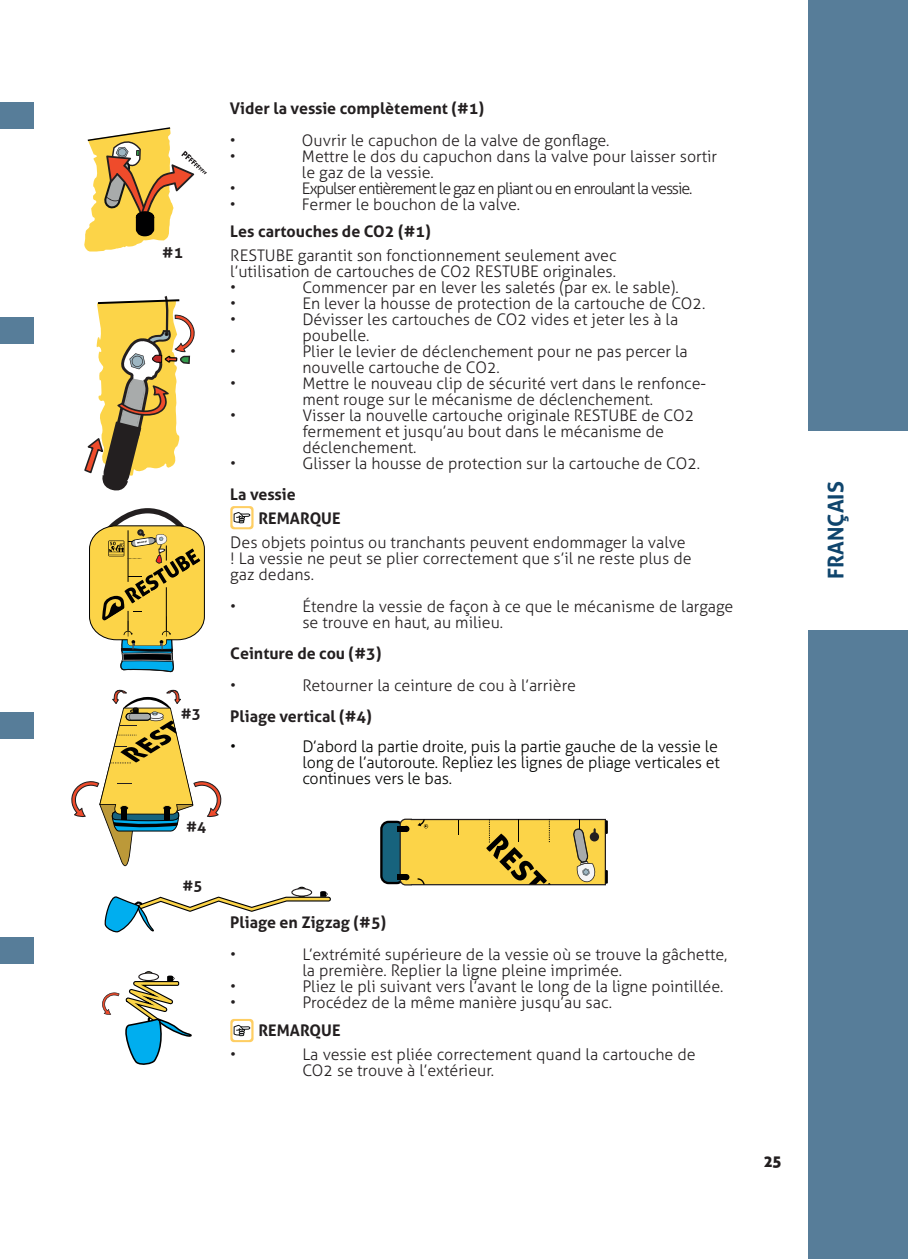
<style>
.page{position:relative;width:908px;height:1259px;background:#fff}
.page>*{position:absolute;margin:0;border:0;box-sizing:border-box;transform-origin:0 0}
.t1{font:700 21.6px "Aller";color:#0f456d}
.t2{font:300 16px/16px "Aller";color:#231f20}
.t3{font:700 16px/24px "Aller";color:#231f20}
.t4{font:300 16px/16px "Aller";letter-spacing:-.01em;color:#040503}
.t5{font:300 16px "Aller";letter-spacing:-.06em;color:#231f20}
.t6{font:16px "Aller Display";color:#231f20}
.t7{font:700 15.6px "Aller";color:#231f20}
.t8{font:700 15.2px "Aller";color:#231f20}
</style>
<div class="page">
<div style="left:808px;top:0;width:99px;height:1259px;background:#577d99"></div>
<div style="left:0;top:102px;width:34px;height:26px;background:#577d99"></div>
<div style="left:0;top:317px;width:34px;height:26px;background:#577d99"></div>
<div style="left:0;top:712px;width:34px;height:26px;background:#577d99"></div>
<div style="left:0;top:937px;width:34px;height:26px;background:#577d99"></div>
<div style="left:805px;top:431px;width:102px;height:198px;background:#fff"></div>
<svg style="left:230px;top:1019px;width:23px;height:23px"></svg>
<svg style="left:232px;top:1021px;width:19px;height:19px"></svg>
<svg style="left:230px;top:506px;width:23px;height:23px"></svg>
<svg style="left:232px;top:508px;width:19px;height:19px"></svg>
<svg style="left:71px;top:689px;width:150px;height:178px"></svg>
<div style="left:381px;top:822px;width:22px;height:61px;background:#17637d;border-radius:7px"></div>
<div style="left:380px;top:820px;width:25px;height:64px;border:2px solid #000;border-radius:7px"></div>
<svg style="left:397px;top:818px;width:210px;height:67px;background:#d9b948"></svg>
<div style="left:296px;top:886px;width:11px;height:11px;border:1px solid #000;border-radius:50%"></div>
<div style="left:291px;top:888px;width:21px;height:8px;border:1px solid #231f20;border-radius:50%"></div>
<svg style="left:104px;top:891px;width:227px;height:41px"></svg>
<div style="left:143px;top:971px;width:11px;height:11px;border:1px solid #000;border-radius:50%"></div>
<div style="left:138px;top:972px;width:21px;height:9px;border:1px solid #231f20;border-radius:50%"></div>
<svg style="left:102px;top:975px;width:90px;height:90px"></svg>
<svg style="left:84px;top:296px;width:111px;height:195px"></svg>
<svg style="left:84px;top:127px;width:123px;height:124px"></svg>
<svg style="left:89px;top:508px;width:115px;height:164px"></svg>
<p class="t7" style="left:162px;top:243px;width:22px">#1</p>
<p class="t8" style="left:181px;top:704px;width:22px">#3</p>
<p class="t8" style="left:186px;top:817px;width:22px">#4</p>
<p class="t8" style="left:182px;top:876px;width:22px">#5</p>
<p class="t3" style="left:230px;top:96px;width:256px">Vider la vessie complètement (#1)</p>
<p class="t2" style="left:230px;top:132px;width:7px">•</p>
<p class="t2" style="left:302px;top:132px;width:309px">Ouvrir le capuchon de la valve de gonflage.</p>
<p class="t2" style="left:230px;top:148px;width:7px">•</p>
<p class="t2" style="left:302px;top:148px;width:416px">Mettre le dos du capuchon dans la valve pour laisser sortir le gaz de la vessie.</p>
<p class="t2" style="left:230px;top:180px;width:7px">•</p>
<p class="t5" style="left:302px;top:179px;width:392px">Expulser entièrement le gaz en pliant ou en enroulant la vessie.</p>
<p class="t2" style="left:230px;top:196px;width:7px">•</p>
<p class="t2" style="left:302px;top:196px;width:219px">Fermer le bouchon de la valve.</p>
<p class="t3" style="left:230px;top:219px;width:202px">Les cartouches de CO2 (#1)</p>
<p class="t2" style="left:230px;top:247px;width:388px;text-align:justify">RESTUBE garantit son fonctionnement seulement avec l’utilisation de cartouches de CO2 RESTUBE originales. •</p>
<p class="t2" style="left:302px;top:279px;width:377px">Commencer par en lever les saletés (par ex. le sable).</p>
<p class="t2" style="left:230px;top:295px;width:7px">•</p>
<p class="t2" style="left:302px;top:295px;width:404px">En lever la housse de protection de la cartouche de CO2.</p>
<p class="t2" style="left:230px;top:311px;width:7px">•</p>
<p class="t2" style="left:302px;top:311px;width:377px">Dévisser les cartouches de CO2 vides et jeter les à la poubelle.</p>
<p class="t2" style="left:230px;top:343px;width:7px">•</p>
<p class="t2" style="left:302px;top:343px;width:387px">Plier le levier de déclenchement pour ne pas percer la nouvelle cartouche de CO2.</p>
<p class="t2" style="left:230px;top:375px;width:7px">•</p>
<p class="t2" style="left:302px;top:375px;width:405px">Mettre le nouveau clip de sécurité vert dans le renfonce&shy;ment rouge sur le mécanisme de déclenchement.</p>
<p class="t2" style="left:230px;top:407px;width:7px">•</p>
<p class="t2" style="left:302px;top:407px;width:393px">Visser la nouvelle cartouche originale RESTUBE de CO2 fermement et jusqu’au bout dans le mécanisme de déclenchement.</p>
<p class="t2" style="left:230px;top:455px;width:7px">•</p>
<p class="t2" style="left:302px;top:455px;width:399px">Glisser la housse de protection sur la cartouche de CO2.</p>
<p class="t3" style="left:258px;top:482px;width:83px;text-indent:-28px">La vessie<br>REMARQUE</p>
<p class="t2" style="left:230px;top:534px;width:462px">Des objets pointus ou tranchants peuvent endommager la valve ! La vessie ne peut se plier correctement que s’il ne reste plus de gaz dedans.</p>
<p class="t2" style="left:230px;top:598px;width:7px">•</p>
<p class="t2" style="left:302px;top:598px;width:432px">Étendre la vessie de façon à ce que le mécanisme de largage se trouve en haut, au milieu.</p>
<p class="t3" style="left:230px;top:641px;width:153px">Ceinture de cou (#3)</p>
<p class="t2" style="left:230px;top:678px;width:7px">•</p>
<p class="t2" style="left:302px;top:678px;width:275px">Retourner la ceinture de cou à l’arrière</p>
<p class="t3" style="left:230px;top:704px;width:143px">Pliage vertical (#4)</p>
<p class="t4" style="left:230px;top:738px;width:7px">•</p>
<p class="t4" style="left:302px;top:738px;width:419px">D’abord la partie droite, puis la partie gauche de la vessie le long de l’autoroute. Repliez les lignes de pliage verticales et continues vers le bas.</p>
<p class="t3" style="left:230px;top:910px;width:157px">Pliage en Zigzag (#5)</p>
<p class="t2" style="left:230px;top:946px;width:7px">•</p>
<p class="t2" style="left:302px;top:946px;width:426px">L’extrémité supérieure de la vessie où se trouve la gâchette, la première. Replier la ligne pleine imprimée.</p>
<p class="t2" style="left:230px;top:978px;width:7px">•</p>
<p class="t2" style="left:302px;top:978px;width:422px">Pliez le pli suivant vers l’avant le long de la ligne pointillée.</p>
<p class="t2" style="left:230px;top:994px;width:7px">•</p>
<p class="t2" style="left:302px;top:994px;width:311px">Procédez de la même manière jusqu’au sac.</p>
<p class="t3" style="left:258px;top:1018px;width:83px">REMARQUE</p>
<p class="t2" style="left:230px;top:1046px;width:7px">•</p>
<p class="t2" style="left:302px;top:1046px;width:395px">La vessie est pliée correctement quand la cartouche de<br>CO2 se trouve à l’extérieur.</p>
<p class="t6" style="left:764px;top:1151px;width:19px">25</p>
<h1 class="t1" style="left:822px;top:579px;width:99px;rotate:-90deg">FRANÇAIS</h1>
</div>
